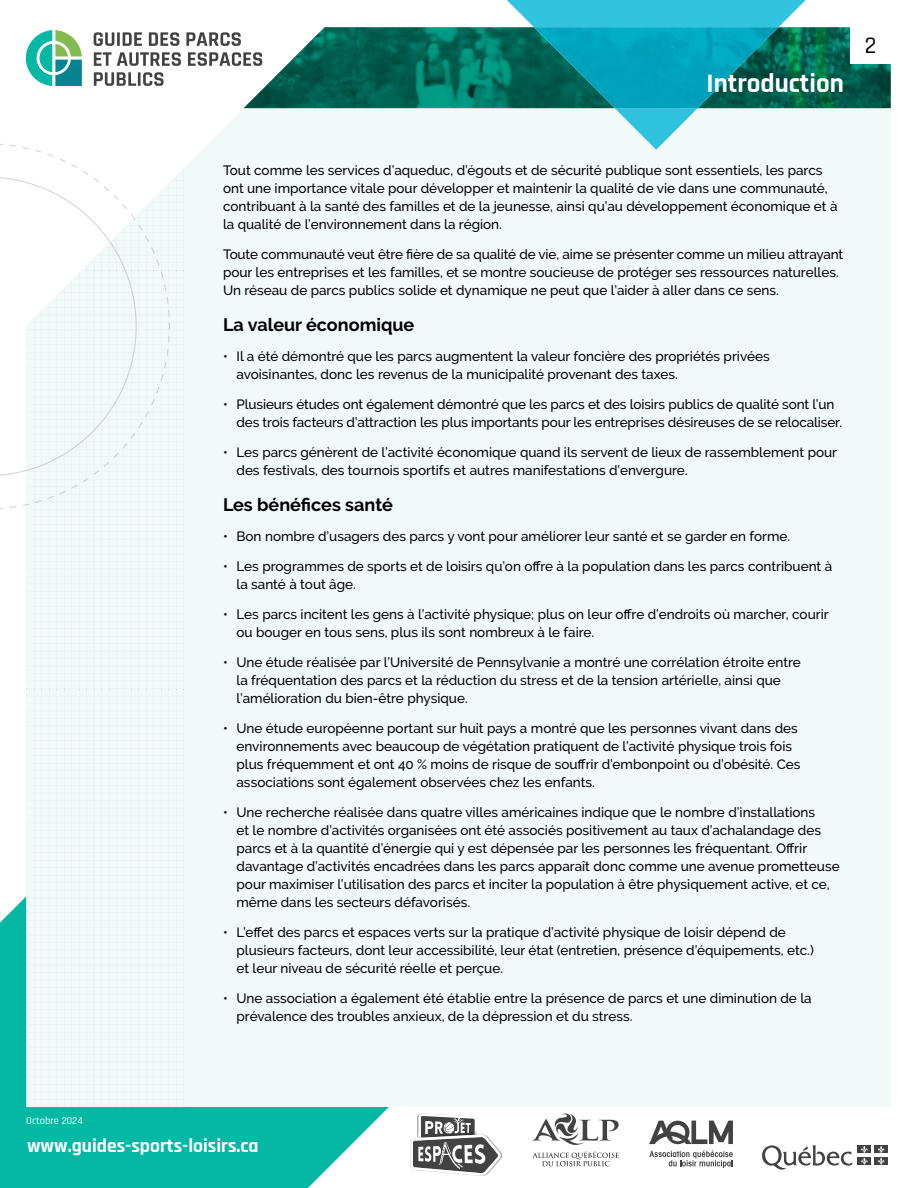
<style>
.page{position:relative;width:918px;height:1188px;background:#fff}
.page>*{position:absolute;margin:0;border:0;box-sizing:border-box;transform-origin:0 0}
.t1{font:700 27px "Rajdhani";color:#fff}
.t2{font:500 24px "Rajdhani";color:#000}
.t3{font:700 19.5px "Rajdhani";color:#fff}
.t4{font:700 18px "Raleway";color:#000}
.t5{font:500 13.5px/18px "Raleway";color:#000}
.t6{font:500 10.5px "Rajdhani";color:#fff}
</style>
<div class="page">
<svg style="left:0;top:1107px;width:389px;height:81px;background:#1fbfad"></svg>
<div style="left:27px;top:27px;width:864px;height:1080px;background:#f2faf9"></div>
<img style="left:351px;top:27px;width:540px;height:81px">
<svg style="left:25px;top:27px;width:326px;height:139px;fill:#fff"></svg>
<svg style="left:94px;top:32px;width:20px;height:14px"></svg>
<hr style="left:117px;top:32px;width:3px;height:14px;background:#424242">
<svg style="left:123px;top:32px;width:19px;height:14px"></svg>
<svg style="left:149px;top:32px;width:30px;height:14px"></svg>
<svg style="left:186px;top:32px;width:55px;height:14px"></svg>
<svg style="left:94px;top:52px;width:87px;height:14px"></svg>
<svg style="left:188px;top:52px;width:74px;height:14px"></svg>
<svg style="left:94px;top:72px;width:42px;height:14px"></svg>
<hr style="left:138px;top:72px;width:3px;height:14px;background:#424242">
<svg style="left:143px;top:72px;width:21px;height:14px"></svg>
<svg style="left:26px;top:30px;width:56px;height:56px"></svg>
<svg style="left:615px;top:108px;width:83px;height:42px"></svg>
<svg style="left:507px;top:0;width:299px;height:27px;background:#44c8e1"></svg>
<img style="left:534px;top:27px;width:245px;height:81px">
<svg style="left:0;top:144px;width:185px;height:963px"></svg>
<div style="left:850px;top:0;width:68px;height:64px;background:#fff"></div>
<svg style="left:762px;top:1145px;width:91px;height:25px"></svg>
<div style="left:858px;top:1145px;width:13px;height:8px;background:#424242"></div>
<div style="left:875px;top:1145px;width:13px;height:8px;background:#424242"></div>
<div style="left:858px;top:1157px;width:13px;height:8px;background:#424242"></div>
<svg style="left:861px;top:1146px;width:7px;height:19px"></svg>
<div style="left:875px;top:1157px;width:13px;height:8px;background:#424242"></div>
<svg style="left:878px;top:1146px;width:7px;height:19px"></svg>
<svg style="left:410px;top:1113px;width:93px;height:63px"></svg>
<svg style="left:532px;top:1151px;width:87px;height:15px"></svg>
<svg style="left:532px;top:1113px;width:87px;height:32px"></svg>
<svg style="left:649px;top:1151px;width:84px;height:17px"></svg>
<svg style="left:649px;top:1121px;width:84px;height:23px"></svg>
<h1 class="t1" style="left:707px;top:69px;width:139px">Introduction</h1>
<h2 class="t2" style="left:865px;top:31px;width:13px">2</h2>
<p class="t5" style="left:223px;top:161px;width:616px">Tout comme les services d’aqueduc, d’égouts et de sécurité publique sont essentiels, les parcs ont une importance vitale pour développer et maintenir la qualité de vie dans une communauté, contribuant à la santé des familles et de la jeunesse, ainsi qu’au développement économique et à la qualité de l’environnement dans la région.</p>
<p class="t5" style="left:223px;top:245px;width:622px">Toute communauté veut être fière de sa qualité de vie, aime se présenter comme un milieu attrayant pour les entreprises et les familles, et se montre soucieuse de protéger ses ressources naturelles.<br>Un réseau de parcs publics solide et dynamique ne peut que l’aider à aller dans ce sens.</p>
<h3 class="t4" style="left:223px;top:317px;width:193px">La valeur économique</h3>
<p class="t5" style="left:237px;top:347px;width:535px;text-indent:-14px">• Il a été démontré que les parcs augmentent la valeur foncière des propriétés privées avoisinantes, donc les revenus de la municipalité provenant des taxes.</p>
<p class="t5" style="left:237px;top:395px;width:607px;text-indent:-14px">• Plusieurs études ont également démontré que les parcs et des loisirs publics de qualité sont l’un des trois facteurs d’attraction les plus importants pour les entreprises désireuses de se relocaliser.</p>
<p class="t5" style="left:237px;top:443px;width:602px;text-indent:-14px">• Les parcs génèrent de l’activité économique quand ils servent de lieux de rassemblement pour des festivals, des tournois sportifs et autres manifestations d’envergure.</p>
<h3 class="t4" style="left:223px;top:494px;width:171px">Les bénéfices santé</h3>
<p class="t5" style="left:223px;top:527px;width:569px">• Bon nombre d’usagers des parcs y vont pour améliorer leur santé et se garder en forme.</p>
<p class="t5" style="left:237px;top:557px;width:597px;text-indent:-14px">• Les programmes de sports et de loisirs qu’on offre à la population dans les parcs contribuent à la santé à tout âge.</p>
<p class="t5" style="left:237px;top:605px;width:594px;text-indent:-14px">• Les parcs incitent les gens à l’activité physique; plus on leur offre d’endroits où marcher, courir ou bouger en tous sens, plus ils sont nombreux à le faire.</p>
<p class="t5" style="left:237px;top:653px;width:566px;text-indent:-14px">• Une étude réalisée par l’Université de Pennsylvanie a montré une corrélation étroite entre la fréquentation des parcs et la réduction du stress et de la tension artérielle, ainsi que l’amélioration du bien-être physique.</p>
<p class="t5" style="left:237px;top:719px;width:566px;text-indent:-14px">• Une étude européenne portant sur huit pays a montré que les personnes vivant dans des environnements avec beaucoup de végétation pratiquent de l’activité physique trois fois plus fréquemment et ont 40 % moins de risque de souffrir d’embonpoint ou d’obésité. Ces associations sont également observées chez les enfants.</p>
<p class="t5" style="left:237px;top:803px;width:605px;text-indent:-14px">• Une recherche réalisée dans quatre villes américaines indique que le nombre d’installations<br>et le nombre d’activités organisées ont été associés positivement au taux d’achalandage des parcs et à la quantité d’énergie qui y est dépensée par les personnes les fréquentant. Offrir davantage d’activités encadrées dans les parcs apparaît donc comme une avenue prometteuse pour maximiser l’utilisation des parcs et inciter la population à être physiquement active, et ce, même dans les secteurs défavorisés.</p>
<p class="t5" style="left:237px;top:923px;width:579px;text-indent:-14px">• L’effet des parcs et espaces verts sur la pratique d’activité physique de loisir dépend de plusieurs facteurs, dont leur accessibilité, leur état (entretien, présence d’équipements, etc.) et leur niveau de sécurité réelle et perçue.</p>
<p class="t5" style="left:237px;top:989px;width:577px;text-indent:-14px">• Une association a également été établie entre la présence de parcs et une diminution de la prévalence des troubles anxieux, de la dépression et du stress.</p>
<p class="t6" style="left:26px;top:1114px;width:58px">Octobre 2024</p>
<h3 class="t3" style="left:27px;top:1136px;width:233px">www.guides-sports-loisirs.ca</h3>
</div>
